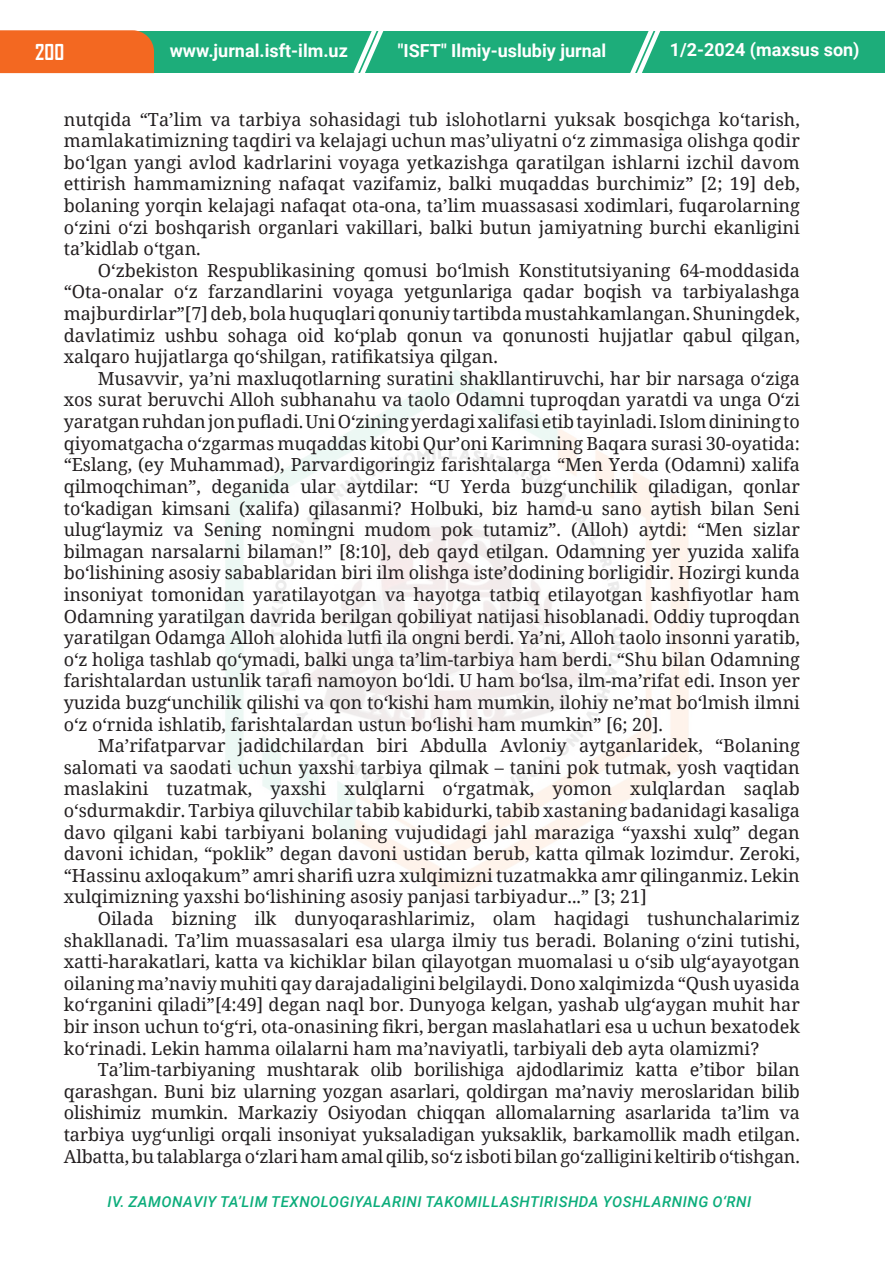
<style>
.page{position:relative;width:885px;height:1276px;background:#fff}
.page>*{position:absolute;margin:0;border:0;box-sizing:border-box;transform-origin:0 0}
.t1{font:700 21px "Agency FB";color:#fff}
.main_text{font:18px/21.6px "Noto Serif";color:#231f20;text-align:justify}
.t2{font:700 18px "Roboto";color:#fff}
.t3{font:italic 500 15px "Roboto";letter-spacing:.035em;color:#0cad7b}
</style>
<div class="page">
<div style="left:123px;top:31px;width:761px;height:42px;background:#1dad7a"></div>
<hr style="left:884px;top:31px;width:1px;height:42px;background:#1dad7a">
<svg style="left:353px;top:31px;width:31px;height:42px"></svg>
<svg style="left:630px;top:31px;width:31px;height:42px"></svg>
<div style="left:0;top:30px;width:154px;height:43px;background:#f36821"></div>
<p class="t1" style="left:35px;top:39px;width:30px">200</p>
<p class="t2" style="left:170px;top:38px;width:180px">www.jurnal.isft-ilm.uz</p>
<p class="t2" style="left:397px;top:38px;width:210px">"ISFT" Ilmiy-uslubiy jurnal</p>
<p class="t2" style="left:669px;top:37px;width:191px">1/2-2024 (maxsus son)</p>
<p class="main_text" style="left:64px;top:108px;width:737px">nutqida “Taʼlim va tarbiya sohasidagi tub islohotlarni yuksak bosqichga ko‘tarish, mamlakatimizning taqdiri va kelajagi uchun masʼuliyatni o‘z zimmasiga olishga qodir bo‘lgan yangi avlod kadrlarini voyaga yetkazishga qaratilgan ishlarni izchil davom ettirish hammamizning nafaqat vazifamiz, balki muqaddas burchimiz” [2; 19] deb, bolaning yorqin kelajagi nafaqat ota-ona, taʼlim muassasasi xodimlari, fuqarolarning o‘zini o‘zi boshqarish organlari vakillari, balki butun jamiyatning burchi ekanligini taʼkidlab o‘tgan.</p>
<p class="main_text" style="left:64px;top:259px;width:737px;text-indent:34px">O‘zbekiston Respublikasining qomusi bo‘lmish Konstitutsiyaning 64-moddasida “Ota-onalar o‘z farzandlarini voyaga yetgunlariga qadar boqish va tarbiyalashga majburdirlar”[7] deb, bola huquqlari qonuniy tartibda mustahkamlangan. Shuningdek, davlatimiz ushbu sohaga oid ko‘plab qonun va qonunosti hujjatlar qabul qilgan, xalqaro hujjatlarga qo‘shilgan, ratifikatsiya qilgan.</p>
<p class="main_text" style="left:64px;top:367px;width:737px;text-indent:34px">Musavvir, yaʼni maxluqotlarning suratini shakllantiruvchi, har bir narsaga o‘ziga xos surat beruvchi Alloh subhanahu va taolo Odamni tuproqdan yaratdi va unga O‘zi yaratgan ruhdan jon pufladi. Uni O‘zining yerdagi xalifasi etib tayinladi. Islom dinining to qiyomatgacha o‘zgarmas muqaddas kitobi Qurʼoni Karimning Baqara surasi 30-oyatida: “Eslang, (ey Muhammad), Parvardigoringiz farishtalarga “Men Yerda (Odamni) xalifa qilmoqchiman”, deganida ular aytdilar: “U Yerda buzg‘unchilik qiladigan, qonlar to‘kadigan kimsani (xalifa) qilasanmi? Holbuki, biz hamd-u sano aytish bilan Seni ulug‘laymiz va Sening nomingni mudom pok tutamiz”. (Alloh) aytdi: “Men sizlar bilmagan narsalarni bilaman!” [8:10], deb qayd etilgan. Odamning yer yuzida xalifa bo‘lishining asosiy sabablaridan biri ilm olishga isteʼdodining borligidir. Hozirgi kunda insoniyat tomonidan yaratilayotgan va hayotga tatbiq etilayotgan kashfiyotlar ham Odamning yaratilgan davrida berilgan qobiliyat natijasi hisoblanadi. Oddiy tuproqdan yaratilgan Odamga Alloh alohida lutfi ila ongni berdi. Yaʼni, Alloh taolo insonni yaratib, o‘z holiga tashlab qo‘ymadi, balki unga taʼlim-tarbiya ham berdi. “Shu bilan Odamning farishtalardan ustunlik tarafi namoyon bo‘ldi. U ham bo‘lsa, ilm-maʼrifat edi. Inson yer yuzida buzg‘unchilik qilishi va qon to‘kishi ham mumkin, ilohiy neʼmat bo‘lmish ilmni o‘z o‘rnida ishlatib, farishtalardan ustun bo‘lishi ham mumkin” [6; 20].</p>
<p class="main_text" style="left:64px;top:734px;width:737px;text-indent:34px">Maʼrifatparvar jadidchilardan biri Abdulla Avloniy aytganlaridek, “Bolaning salomati va saodati uchun yaxshi tarbiya qilmak – tanini pok tutmak, yosh vaqtidan maslakini tuzatmak, yaxshi xulqlarni o‘rgatmak, yomon xulqlardan saqlab o‘sdurmakdir. Tarbiya qiluvchilar tabib kabidurki, tabib xastaning badanidagi kasaliga davo qilgani kabi tarbiyani bolaning vujudidagi jahl maraziga “yaxshi xulq” degan davoni ichidan, “poklik” degan davoni ustidan berub, katta qilmak lozimdur. Zeroki, “Hassinu axloqakum” amri sharifi uzra xulqimizni tuzatmakka amr qilinganmiz. Lekin xulqimizning yaxshi bo‘lishining asosiy panjasi tarbiyadur...” [3; 21]</p>
<p class="main_text" style="left:64px;top:907px;width:737px;text-indent:34px">Oilada bizning ilk dunyoqarashlarimiz, olam haqidagi tushunchalarimiz shakllanadi. Taʼlim muassasalari esa ularga ilmiy tus beradi. Bolaning o‘zini tutishi, xatti-harakatlari, katta va kichiklar bilan qilayotgan muomalasi u o‘sib ulg‘ayayotgan oilaning maʼnaviy muhiti qay darajadaligini belgilaydi. Dono xalqimizda “Qush uyasida ko‘rganini qiladi”[4:49] degan naql bor. Dunyoga kelgan, yashab ulg‘aygan muhit har bir inson uchun to‘g‘ri, ota-onasining fikri, bergan maslahatlari esa u uchun bexatodek ko‘rinadi. Lekin hamma oilalarni ham maʼnaviyatli, tarbiyali deb ayta olamizmi?</p>
<p class="main_text" style="left:64px;top:1058px;width:737px;text-indent:34px">Taʼlim-tarbiyaning mushtarak olib borilishiga ajdodlarimiz katta eʼtibor bilan qarashgan. Buni biz ularning yozgan asarlari, qoldirgan maʼnaviy meroslaridan bilib olishimiz mumkin. Markaziy Osiyodan chiqqan allomalarning asarlarida taʼlim va tarbiya uyg‘unligi orqali insoniyat yuksaladigan yuksaklik, barkamollik madh etilgan.<br>Albatta, bu talablarga o‘zlari ham amal qilib, so‘z isboti bilan go‘zalligini keltirib o‘tishgan.</p>
<p class="t3" style="left:107px;top:1191px;width:645px">IV. ZAMONAVIY TA’LIM TEXNOLOGIYALARINI TAKOMILLASHTIRISHDA YOSHLARNING O‘RNI</p>
</div>
